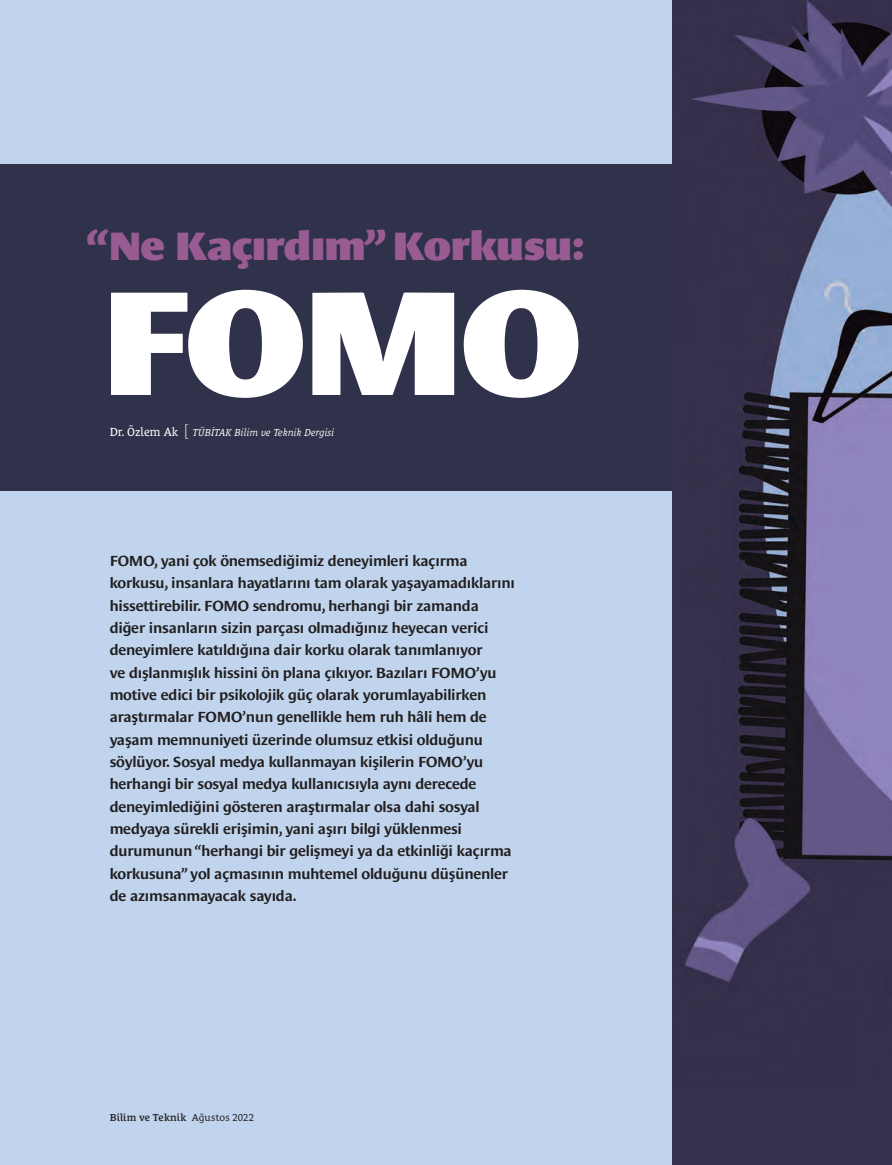
<style>
.page{position:relative;width:892px;height:1165px;background:#fff}
.page>*{position:absolute;margin:0;border:0;box-sizing:border-box;transform-origin:0 0}
.t1{font:900 151.5px "Le Monde Sans Pro";color:#fff}
.t2{font:900 40.5px "Le Monde Sans Pro";letter-spacing:-.01em;color:#985c92}
.t3{font:600 expanded 15px/22.4px "Le Monde Sans Pro";letter-spacing:-.015em;color:#231f20}
.t4{font:italic 10.35px "Le Monde Courrier Pro";color:#fff}
.t5{font:600 10.35px "Le Monde Courrier Pro";letter-spacing:.01em;color:#231f20}
.s1{font-style:normal;font-size:12px}
.s2{font-family:"Le Monde Sans Pro";font-weight:300;font-style:normal;font-stretch:expanded;font-size:16.2px}
.s3{font-weight:400}
</style>
<div class="page">
<div style="left:0;top:164px;width:701px;height:327px;background:#30314a"></div>
<div style="left:0;top:491px;width:777px;height:673px;background:#c0d5ed"></div>
<div style="left:0;top:0;width:777px;height:164px;background:#c0d5ed"></div>
<img style="left:672px;top:0;width:219px;height:1164px">
<h2 class="t2" style="left:86px;top:216px;width:499px">“Ne Kaçırdım” Korkusu:</h2>
<h1 class="t1" style="left:103px;top:233px;width:479px">FOMO</h1>
<p class="t4" style="left:110px;top:424px;width:226px"><span class="s1">Dr. Özlem Ak</span> <span class="s2">[</span> TÜBİTAK Bilim ve Teknik Dergisi</p>
<p class="t3" style="left:110px;top:548px;width:406px">FOMO, yani çok önemsediğimiz deneyimleri kaçırma korkusu, insanlara hayatlarını tam olarak yaşayamadıklarını hissettirebilir. FOMO sendromu, herhangi bir zamanda diğer insanların sizin parçası olmadığınız heyecan verici deneyimlere katıldığına dair korku olarak tanımlanıyor<br>ve dışlanmışlık hissini ön plana çıkıyor. Bazıları FOMO’yu motive edici bir psikolojik güç olarak yorumlayabilirken araştırmalar FOMO’nun genellikle hem ruh hâli hem de yaşam memnuniyeti üzerinde olumsuz etkisi olduğunu söylüyor. Sosyal medya kullanmayan kişilerin FOMO’yu herhangi bir sosyal medya kullanıcısıyla aynı derecede deneyimlediğini gösteren araştırmalar olsa dahi sosyal medyaya sürekli erişimin, yani aşırı bilgi yüklenmesi durumunun “herhangi bir gelişmeyi ya da etkinliği kaçırma korkusuna” yol açmasının muhtemel olduğunu düşünenler de azımsanmayacak sayıda.</p>
<p class="t5" style="left:110px;top:1108px;width:146px">Bilim ve Teknik <span class="s3">Ağustos 2022</span></p>
</div>
